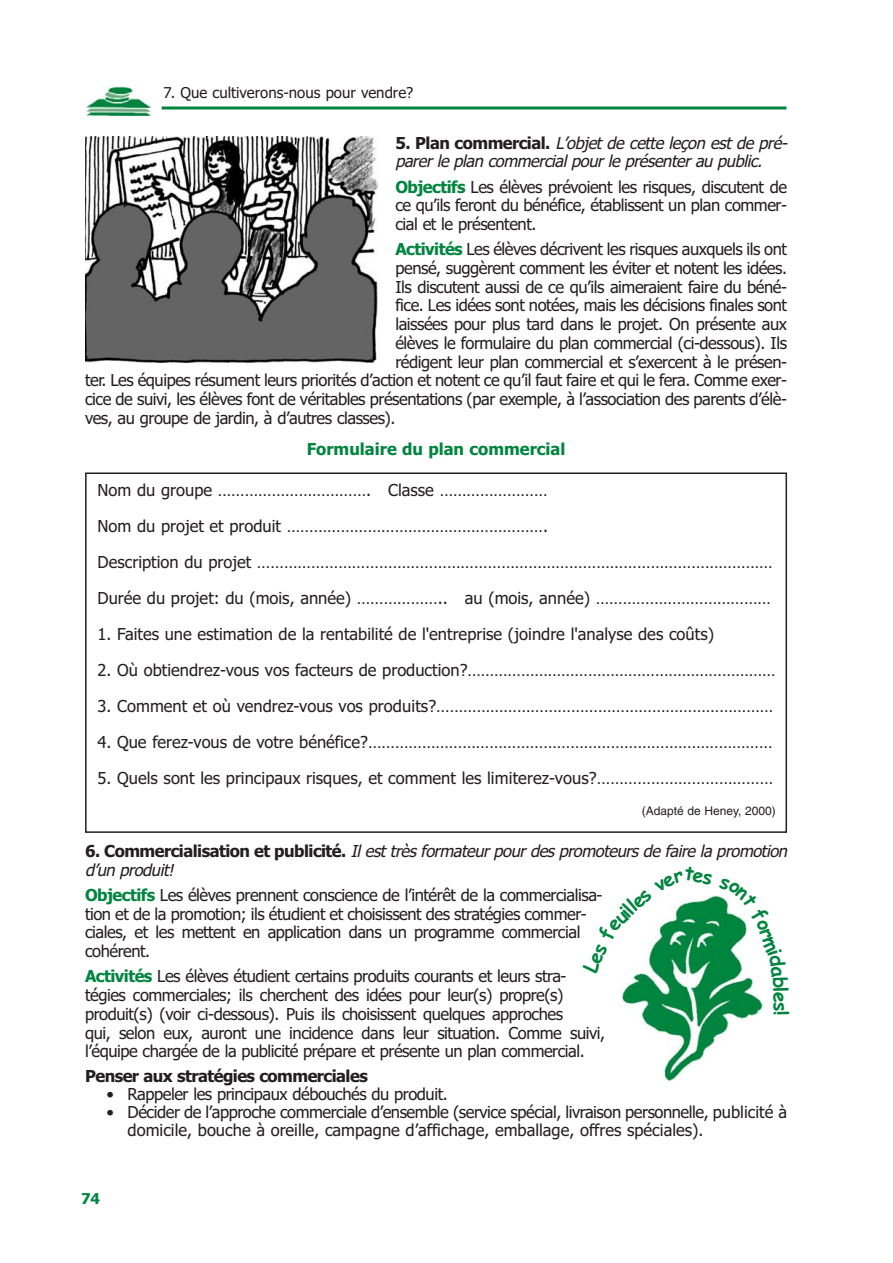
<style>
.page{position:relative;width:893px;height:1263px;background:#fff}
.page>*{position:absolute;margin:0;border:0;box-sizing:border-box;transform-origin:0 0}
.t1{font:700 19.5px "Comic Sans MS";color:#00853f}
.t2{font:16.5px/18.8px "Tahoma";letter-spacing:-.025em;color:#231f20}
.t3{font:16.5px/36px "Tahoma";color:#231f20}
.t4{font:italic 16.5px/18.8px "Tahoma";color:#231f20}
.t5{font:16.5px/18px "Tahoma";letter-spacing:-.005em;color:#231f20}
.t6{font:700 16.5px "Tahoma";letter-spacing:-.03em;color:#231f20}
.t7{font:700 16.5px "Tahoma";color:#00853f}
.t8{font:15px "Tahoma";color:#231f20}
.t9{font:700 15px "Tahoma";color:#00853f}
.t10{font:12px "Helvetica";color:#231f20}
.s1{font-weight:700;font-style:normal}
.s2{font-weight:700;color:#00853f}
</style>
<div class="page">
<svg style="left:162px;top:106px;width:624px;height:4px;background:#3fa36e"></svg>
<svg style="left:86px;top:86px;width:65px;height:30px"></svg>
<img style="left:85px;top:136px;width:293px;height:226px">
<img style="left:621px;top:895px;width:142px;height:186px">
<div style="left:85px;top:472px;width:702px;height:361px;border:2px solid #231f20"></div>
<svg style="left:621px;top:895px;width:91px;height:37px"></svg>
<svg style="left:718px;top:895px;width:45px;height:28px"></svg>
<p class="t8" style="left:164px;top:87px;width:251px">7. Que cultiverons-nous pour vendre?</p>
<p class="t4" style="left:395px;top:135px;width:396px"><span class="s1">5. Plan commercial.</span> L’objet de cette leçon est de pré&shy;parer le plan commercial pour le présenter au public.</p>
<p class="t2" style="left:395px;top:179px;width:393px;text-align:justify"><span class="s2">Objectifs</span> Les élèves prévoient les risques, discutent de ce qu’ils feront du bénéfice, établissent un plan commer&shy;cial et le présentent.</p>
<p class="t2" style="left:395px;top:241px;width:393px"><span class="s2">Activités</span> Les élèves décrivent les risques auxquels ils ont</p>
<p class="t2" style="left:395px;top:260px;width:393px">pensé, suggèrent comment les éviter et notent les idées.</p>
<p class="t2" style="left:395px;top:279px;width:393px">Ils discutent aussi de ce qu’ils aimeraient faire du béné-</p>
<p class="t2" style="left:395px;top:298px;width:393px">fice. Les idées sont notées, mais les décisions finales sont</p>
<p class="t2" style="left:395px;top:316px;width:393px">laissées pour plus tard dans le projet. On présente aux</p>
<p class="t2" style="left:395px;top:335px;width:393px">élèves le formulaire du plan commercial (ci-dessous). Ils</p>
<p class="t2" style="left:395px;top:354px;width:393px">rédigent leur plan commercial et s’exercent à le présen-</p>
<p class="t2" style="left:85px;top:373px;width:703px">ter. Les équipes résument leurs priorités d’action et notent ce qu’il faut faire et qui le fera. Comme exer-</p>
<p class="t2" style="left:85px;top:391px;width:703px">cice de suivi, les élèves font de véritables présentations (par exemple, à l’association des parents d’élè-</p>
<p class="t2" style="left:85px;top:410px;width:312px">ves, au groupe de jardin, à d’autres classes).</p>
<p class="t7" style="left:307px;top:442px;width:260px">Formulaire du plan commercial</p>
<p class="t3" style="left:98px;top:473px;width:676px">Nom du groupe ……………………………. Classe ……………………<br>Nom du projet et produit ………………………………………………….<br>Description du projet …………………………………………………………………………………………………… Durée du projet: du (mois, année) ……………….. au (mois, année) …………………………………</p>
<p class="t3" style="left:98px;top:617px;width:618px">1. Faites une estimation de la rentabilité de l'entreprise (joindre l'analyse des coûts)</p>
<p class="t3" style="left:98px;top:653px;width:679px">2. Où obtiendrez-vous vos facteurs de production?……………………………………………………………</p>
<p class="t3" style="left:98px;top:689px;width:677px">3. Comment et où vendrez-vous vos produits?…………………………………………………………………</p>
<p class="t3" style="left:98px;top:725px;width:676px">4. Que ferez-vous de votre bénéfice?………………………………………………………………………………</p>
<p class="t3" style="left:98px;top:761px;width:677px">5. Quels sont les principaux risques, et comment les limiterez-vous?…………………………………</p>
<p class="t10" style="left:641px;top:806px;width:136px">(Adapté de Heney, 2000)</p>
<p class="t4" style="left:85px;top:843px;width:706px"><span class="s1">6 . C o m m e r c i a l i s a t i o n e t p u b l i c i t é .</span> Il est très formateur pour des promoteurs de faire la promotion d’un produit!</p>
<p class="t2" style="left:85px;top:887px;width:519px"><span class="s2">Objectifs</span> Les élèves prennent conscience de l’intérêt de la commercialisa&shy;tion et de la promotion; ils étudient et choisissent des stratégies commer&shy;ciales, et les mettent en application dans un programme commercial cohérent.</p>
<p class="t2" style="left:85px;top:968px;width:521px"><span class="s2">Activités</span> Les élèves étudient certains produits courants et leurs stra&shy;tégies commerciales; ils cherchent des idées pour leur(s) propre(s) produit(s) (voir ci-dessous). Puis ils choisissent quelques approches<br>qui, selon eux, auront une incidence dans leur situation. Comme suivi, l’équipe chargée de la publicité prépare et présente un plan commercial.</p>
<p class="t6" style="left:85px;top:1070px;width:284px">Penser aux stratégies commerciales</p>
<p class="t2" style="left:106px;top:1087px;width:343px">• Rappeler les principaux débouchés du produit.</p>
<p class="t5" style="left:128px;top:1105px;width:661px;text-indent:-21px">• Décider de l’approche commerciale d’ensemble (service spécial, livraison personnelle, publicité à domicile, bouche à oreille, campagne d’affichage, emballage, offres spéciales).</p>
<p class="t1" style="left:581px;top:968px;width:49px;rotate:-66deg">Les f</p>
<p class="t1" style="left:770px;top:917px;width:39px;rotate:71deg">ormi</p>
<p class="t1" style="left:788px;top:976px;width:40px;rotate:88deg">bles!</p>
<p class="t9" style="left:81px;top:1193px;width:21px">74</p>
</div>
